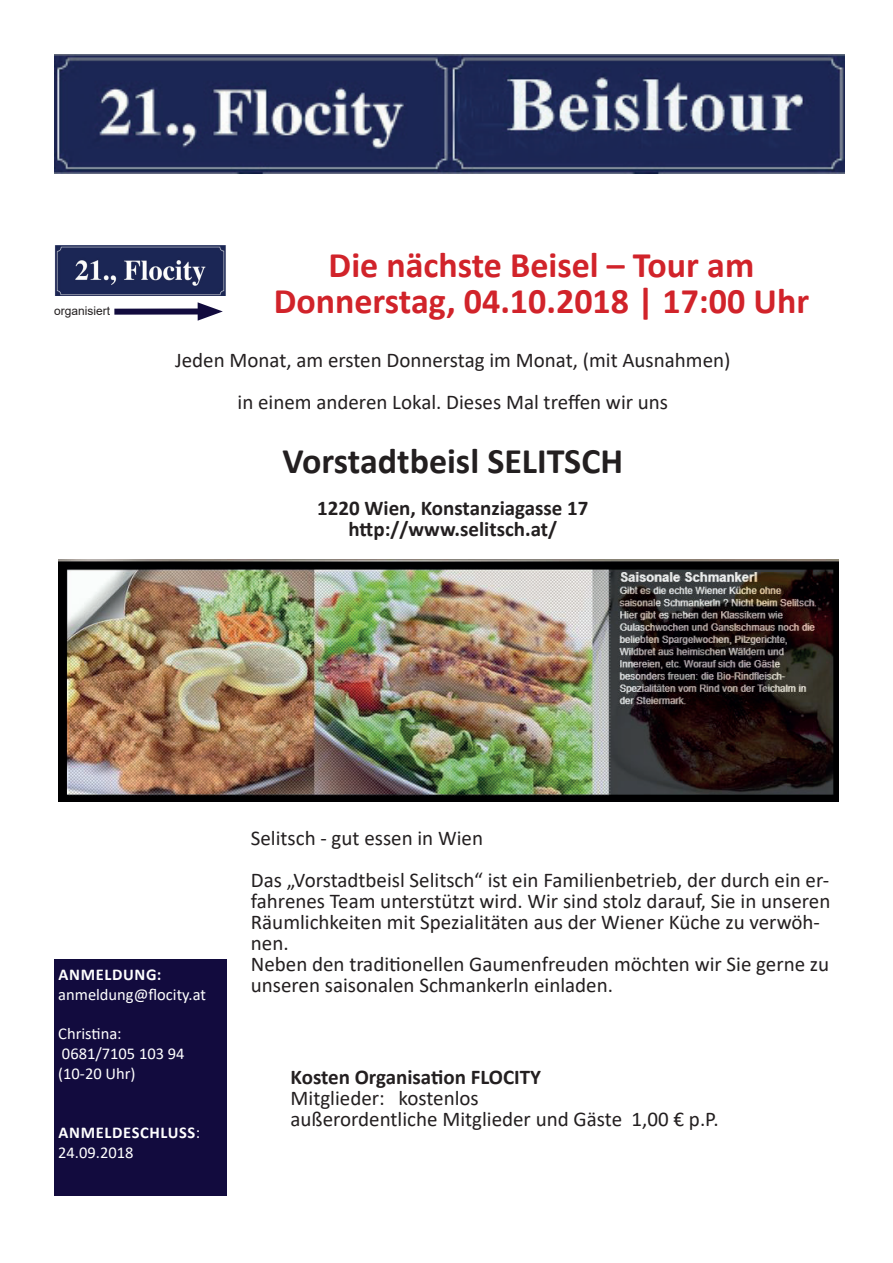
<style>
.page{position:relative;width:893px;height:1263px;background:#fff}
.page>*{position:absolute;margin:0;border:0;box-sizing:border-box;transform-origin:0 0}
.t1{font:700 36px/36px "Calibri";color:#d1232a;text-align:center}
.t2{font:700 36px "Calibri";color:#231f20}
.t3{font:21px/21px "Calibri";color:#231f20}
.t4{font:700 21px/21px "Calibri";color:#231f20;text-align:center}
.t5{font:16.5px/19.8px "Calibri";color:#fff}
.t6{font:700 16.5px/19.8px "Calibri";letter-spacing:.04em;color:#fff}
.t7{font:12px "Arial";color:#231f20}
.s1{font-weight:400}
</style>
<div class="page">
<div style="left:54px;top:959px;width:172px;height:237px;background:#120b3e"></div>
<div style="left:114px;top:308px;width:94px;height:7px;background:#120b3e"></div>
<svg style="left:198px;top:302px;width:25px;height:19px"></svg>
<img style="left:54px;top:245px;width:172px;height:51px">
<img style="left:54px;top:54px;width:790px;height:119px">
<img style="left:58px;top:559px;width:781px;height:242px">
<p class="t7" style="left:54px;top:302px;width:58px">organisiert</p>
<h1 class="t1" style="left:274px;top:247px;width:537px">Die nächste Beisel – Tour am<br>Donnerstag, 04.10.2018 | 17:00 Uhr</h1>
<p class="t3" style="left:175px;top:338px;width:557px;line-height:42px;text-align:center">Jeden Monat, am ersten Donnerstag im Monat, (mit Ausnahmen) in einem anderen Lokal. Dieses Mal treffen wir uns</p>
<h1 class="t2" style="left:283px;top:436px;width:342px">Vorstadtbeisl SELITSCH</h1>
<p class="t4" style="left:317px;top:498px;width:273px">1220 Wien, Konstanziagasse 17 http://www.selitsch.at/</p>
<p class="t6" style="left:59px;top:964px;width:104px">ANMELDUNG:</p>
<p class="t5" style="left:58px;top:984px;width:149px">anmeldung@flocity.at</p>
<p class="t5" style="left:58px;top:1023px;width:128px">Christina:<br>0681/7105 103 94 (10-20 Uhr)</p>
<p class="t6" style="left:58px;top:1123px;width:143px">ANMELDESCHLUSS<span class="s1">:<br>24.09.2018</span></p>
<p class="t3" style="left:251px;top:816px;width:580px;line-height:42px">Selitsch - gut essen in Wien<br>Das „Vorstadtbeisl Selitsch“ ist ein Familienbetrieb, der durch ein er-</p>
<p class="t3" style="left:251px;top:890px;width:581px">fahrenes Team unterstützt wird. Wir sind stolz darauf, Sie in unseren Räumlichkeiten mit Spezialitäten aus der Wiener Küche zu verwöh&shy;nen.<br>Neben den traditionellen Gaumenfreuden möchten wir Sie gerne zu unseren saisonalen Schmankerln einladen.</p>
<p class="t4" style="left:291px;top:1066px;width:252px">Kosten Organisation FLOCITY</p>
<p class="t3" style="left:291px;top:1087px;width:430px">Mitglieder: kostenlos<br>außerordentliche Mitglieder und Gäste 1,00 € p.P.</p>
</div>
